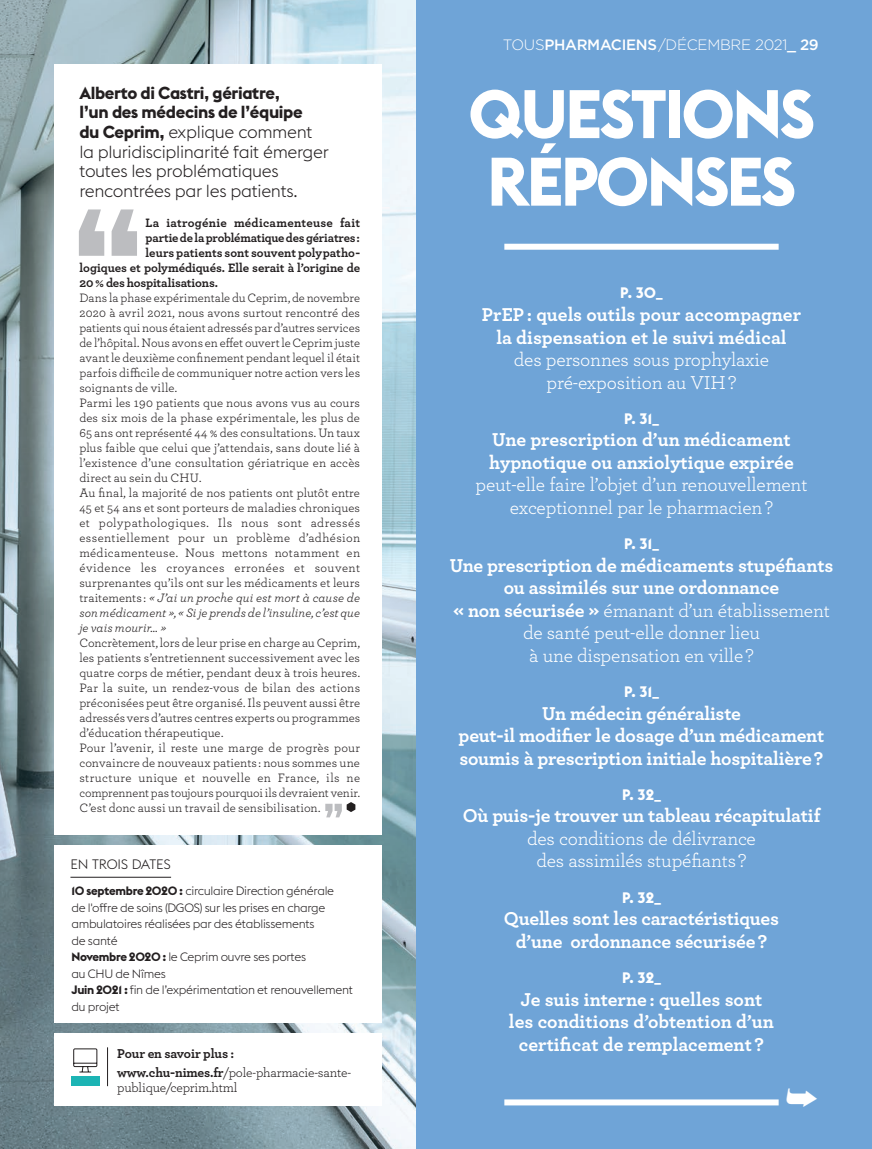
<style>
.page{position:relative;width:872px;height:1149px;background:#fff}
.page>*{position:absolute;margin:0;border:0;box-sizing:border-box;transform-origin:0 0}
.t1{font:700 67.5px/67.5px "Euclid Flex";letter-spacing:-.04em;color:#fff}
.t2{font:700 19.5px/22.5px "Archer";letter-spacing:-.01em;color:#fff;text-align:center}
.t3{font:19.5px/22.5px "Archer";letter-spacing:-.01em;color:#fff;text-align:center}
.t4{font:300 17.25px/19.5px "Euclid Flex";letter-spacing:-.02em;color:#231f20}
.t5{font:700 15px "Euclid Flex";color:#fff}
.t6{font:300 15px "Gotham";letter-spacing:-.02em;color:#fff}
.t7{font:700 13.5px/19.2px "Archer";letter-spacing:-.01em;color:#231f20}
.t8{font:13.5px "Archer";letter-spacing:-.015em;color:#231f20}
.t9{font:300 13.5px "Euclid Flex";color:#231f20}
.t10{font:12.75px/15px "Archer";letter-spacing:.005em;color:#231f20}
.t11{font:700 12.75px "Archer";letter-spacing:-.005em;color:#231f20}
.t12{font:700 12.75px "Archer";letter-spacing:.02em;color:#231f20}
.t13{font:300 12px/16.5px "Euclid Flex";letter-spacing:-.025em;color:#231f20}
.s1{font-weight:700}
.s2{font-style:italic}
.s3{font-weight:400}
.s4{font-weight:500}
</style>
<div class="page">
<img style="left:0;top:0;width:417px;height:1148px">
<div style="left:54px;top:1033px;width:327px;height:72px;background:#fff"></div>
<hr style="left:107px;top:1046px;width:1px;height:39px;background:#231f20">
<svg style="left:73px;top:1048px;width:25px;height:24px"></svg>
<div style="left:71px;top:1075px;width:29px;height:10px;background:#1cb4b4"></div>
<div style="left:417px;top:0;width:455px;height:1148px;background:#6fa4d7"></div>
<div style="left:504px;top:244px;width:274px;height:6px;background:#fff"></div>
<div style="left:504px;top:1099px;width:274px;height:6px;background:#fff"></div>
<div style="left:54px;top:65px;width:327px;height:770px;background:#fff"></div>
<svg style="left:79px;top:209px;width:58px;height:47px"></svg>
<svg style="left:325px;top:802px;width:30px;height:15px"></svg>
<div style="left:54px;top:845px;width:327px;height:177px;background:#fff"></div>
<hr style="left:70px;top:876px;width:101px;height:1px;background:#231f20">
<h3 class="t4" style="left:79px;top:83px;width:251px"><span class="s1">Alberto di Castri, gériatre,<br>l’un des médecins de l’équipe<br>du Ceprim,</span> explique comment la pluridisciplinarité fait émerger toutes les problématiques rencontrées par les patients.</h3>
<p class="t12" style="left:145px;top:212px;width:216px">La iatrogénie médicamenteuse fait</p>
<p class="t11" style="left:145px;top:227px;width:216px">partie de la problématique des gériatres :</p>
<p class="t11" style="left:145px;top:242px;width:216px">leurs patients sont souvent polypatho-</p>
<p class="t11" style="left:79px;top:257px;width:282px">logiques et polymédiqués. Elle serait à l’origine de</p>
<p class="t11" style="left:79px;top:272px;width:140px">20% des hospitalisations.</p>
<p class="t10" style="left:79px;top:289px;width:282px">Dans la phase expérimentale du Ceprim, de novembre 2020 à avril 2021, nous avons surtout rencontré des patients qui nous étaient adressés par d’autres services de l’hôpital. Nous avons en effet ouvert le Ceprim juste avant le deuxième confinement pendant lequel il était parfois difficile de communiquer notre action vers les soignants de ville.<br>Parmi les 190 patients que nous avons vus au cours des six mois de la phase expérimentale, les plus de 65 ans ont représenté 44 % des consultations. Un taux plus faible que celui que j’attendais, sans doute lié à l’existence d’une consultation gériatrique en accès direct au sein du CHU.<br>Au final, la majorité de nos patients ont plutôt entre 45 et 54 ans et sont porteurs de maladies chroniques et polypathologiques. Ils nous sont adressés essentiellement pour un problème d’adhésion médicamenteuse. Nous mettons notamment en évidence les croyances erronées et souvent surprenantes qu’ils ont sur les médicaments et leurs traitements : <span class="s2">« J’ai un proche qui est mort à cause de son médicament », « Si je prends de l’insuline, c’est que je vais mourir… »</span></p>
<p class="t10" style="left:79px;top:634px;width:282px">Concrètement, lors de leur prise en charge au Ceprim, les patients s’entretiennent successivement avec les quatre corps de métier, pendant deux à trois heures.<br>Par la suite, un rendez-vous de bilan des actions préconisées peut être organisé. Ils peuvent aussi être adressés vers d’autres centres experts ou programmes d’éducation thérapeutique.<br>Pour l’avenir, il reste une marge de progrès pour convaincre de nouveaux patients : nous sommes une structure unique et nouvelle en France, ils ne comprennent pas toujours pourquoi ils devraient venir.<br>C’est donc aussi un travail de sensibilisation.</p>
<p class="t9" style="left:70px;top:856px;width:102px">EN TROIS DATES</p>
<p class="t13" style="left:72px;top:882px;width:283px"><span class="s1">10 septembre 2020 :</span> circulaire Direction générale<br>de l'offre de soins (DGOS) sur les prises en charge ambulatoires réalisées par des établissements<br>de santé<br><span class="s1">Novembre 2020 :</span> le Ceprim ouvre ses portes<br>au CHU de Nîmes<br><span class="s1">Juin 2021 :</span> fin de l’expérimentation et renouvellement du projet</p>
<p class="t7" style="left:117px;top:1042px;width:235px">Pour en savoir plus : www.chu-nimes.fr<span class="s3">/pole-pharmacie-sante-</span></p>
<p class="t8" style="left:117px;top:1078px;width:122px">publique/ceprim.html</p>
<p class="t6" style="left:503px;top:35px;width:317px">TOUS<span class="s4">PHARMACIENS</span> /DÉCEMBRE 2021<span class="s4">_ 29</span></p>
<h1 class="t1" style="left:468px;top:81px;width:348px">QUESTIONS<br>RÉPONSES</h1>
<p class="t5" style="left:620px;top:284px;width:44px">P. 30_</p>
<h2 class="t2" style="left:482px;top:302px;width:321px">PrEP : quels outils pour accompagner la dispensation et le suivi médical</h2>
<h2 class="t3" style="left:514px;top:347px;width:257px">des personnes sous prophylaxie pré-exposition au VIH ?</h2>
<p class="t5" style="left:624px;top:410px;width:36px">P. 31_</p>
<h2 class="t2" style="left:489px;top:427px;width:306px;text-align:left">Une prescription d’un médicament hypnotique ou anxiolytique expirée</h2>
<h2 class="t3" style="left:475px;top:472px;width:333px">peut-elle faire l’objet d’un renouvellement exceptionnel par le pharmacien ?</h2>
<p class="t5" style="left:624px;top:535px;width:36px">P. 31_</p>
<h2 class="t2" style="left:450px;top:552px;width:385px">Une prescription de médicaments stupéfiants ou assimilés sur une ordonnance<br>« non sécurisée » <span class="s3">émanant d’un établissement de santé peut-elle donner lieu<br>à une dispensation en ville ?</span></h2>
<p class="t5" style="left:624px;top:683px;width:36px">P. 31_</p>
<h2 class="t2" style="left:458px;top:700px;width:367px">Un médecin généraliste<br>peut-il modifier le dosage d’un médicament soumis à prescription initiale hospitalière ?</h2>
<p class="t5" style="left:622px;top:785px;width:40px">P. 32_</p>
<h2 class="t2" style="left:462px;top:803px;width:359px">Où puis-je trouver un tableau récapitulatif</h2>
<h2 class="t3" style="left:527px;top:826px;width:230px">des conditions de délivrance des assimilés stupéfiants ?</h2>
<p class="t5" style="left:622px;top:888px;width:40px">P. 32_</p>
<h2 class="t2" style="left:504px;top:905px;width:277px">Quelles sont les caractéristiques d’une ordonnance sécurisée ?</h2>
<p class="t5" style="left:622px;top:968px;width:40px">P. 32_</p>
<h2 class="t2" style="left:509px;top:986px;width:267px">Je suis interne : quelles sont les conditions d’obtention d’un certificat de remplacement ?</h2>
</div>
